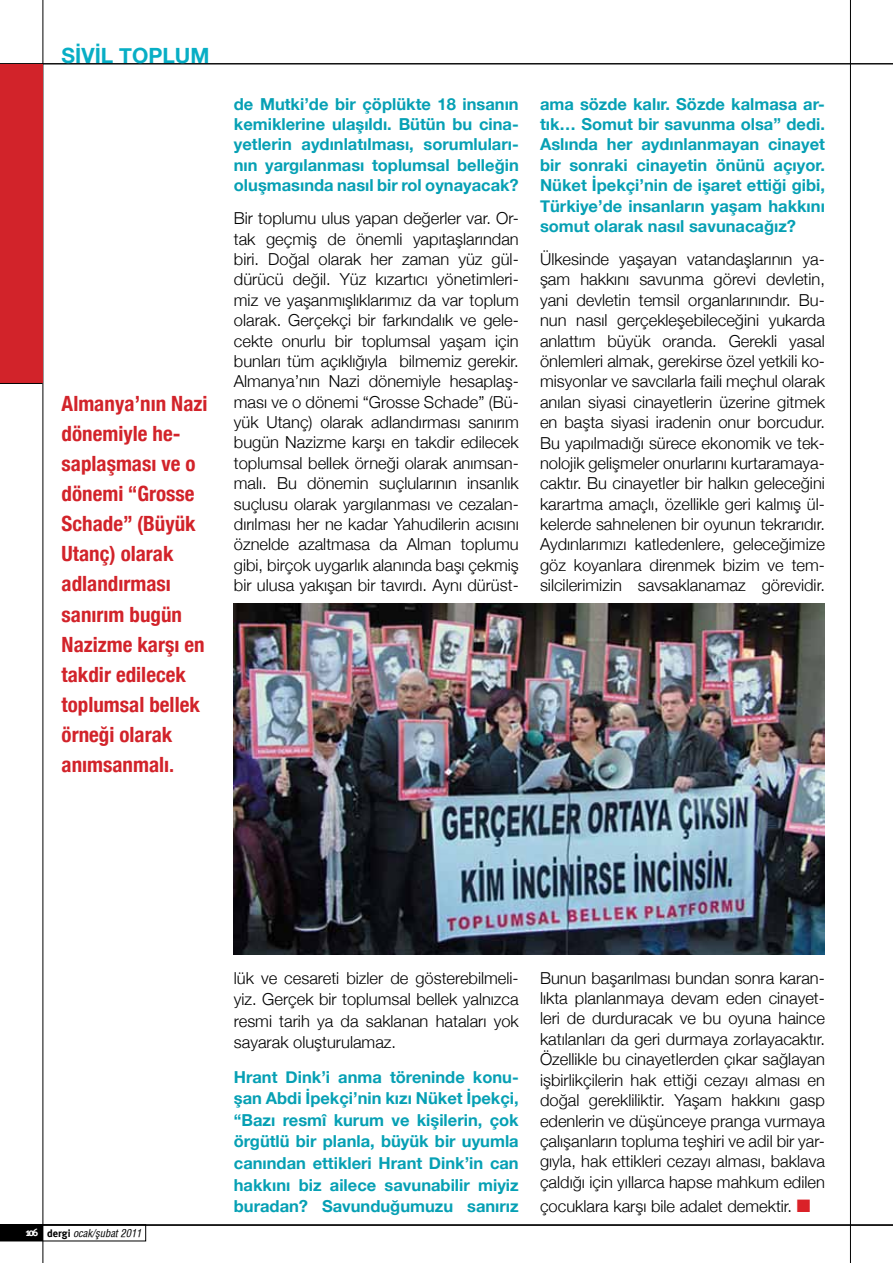
<style>
.page{position:relative;width:893px;height:1263px;background:#fff}
.page>*{position:absolute;margin:0;border:0;box-sizing:border-box;transform-origin:0 0}
.t1{font:700 condensed 21px/30px "Helvetica Neue";color:#d2232a}
.t2{font:700 21px "Helvetica Neue";color:#08aec5}
.t3{font:300 16.5px/20.4px "Helvetica Neue";color:#000;text-align:justify}
.t4{font:700 16.5px/20.4px "Helvetica Neue";color:#06a0b4;text-align:justify}
.t5{font:italic condensed 10.5px "Helvetica Turk";color:#000}
.s1{font-family:"Meta Plus Bold Roman Ti";font-style:normal;font-stretch:normal;color:#fff}
.s2{font-family:"Meta Plus Bold Roman Ti";font-style:normal;font-stretch:normal}
.s3{color:#da2128}
</style>
<div class="page">
<hr style="left:0;top:1225px;width:893px;height:1px;background:#000">
<svg style="left:44px;top:1225px;width:102px;height:16px"></svg>
<div style="left:0;top:1225px;width:43px;height:16px;background:#000"></div>
<hr style="left:850px;top:0;width:1px;height:1263px;background:#000">
<hr style="left:43px;top:0;width:1px;height:1263px;background:#000">
<hr style="left:0;top:63px;width:893px;height:1px;background:#000">
<hr style="left:0;top:1224px;width:893px;height:1px;background:#000">
<div style="left:0;top:64px;width:43px;height:319px;background:#d2232a"></div>
<hr style="left:0;top:383px;width:43px;height:1px;background:#000">
<img style="left:234px;top:604px;width:591px;height:351px">
<p class="t2" style="left:62px;top:43px;width:149px">SİVİL TOPLUM</p>
<p class="t1" style="left:62px;top:389px;width:147px">Almanya’nın Nazi dönemiyle he&shy;saplaşması ve o dönemi “Grosse<br>Schade” (Büyük<br>Utanç) olarak adlandırması sanırım bugün<br>Nazizme karşı en takdir edilecek toplumsal bellek örneği olarak anımsanmalı.</p>
<p class="t4" style="left:234px;top:93px;width:286px">de Mutki’de bir çöplükte 18 insanın kemiklerine ulaşıldı. Bütün bu cina&shy;yetlerin aydınlatılması, sorumluları&shy;nın yargılanması toplumsal belleğin oluşmasında nasıl bir rol oynayacak?</p>
<p class="t3" style="left:234px;top:208px;width:286px">Bir toplumu ulus yapan değerler var. Or&shy;tak geçmiş de önemli yapıtaşlarından biri. Doğal olarak her zaman yüz gül&shy;dürücü değil. Yüz kızartıcı yönetimleri&shy;miz ve yaşanmışlıklarımız da var toplum olarak. Gerçekçi bir farkındalık ve gele&shy;cekte onurlu bir toplumsal yaşam için bunları tüm açıklığıyla bilmemiz gerekir.<br>Almanya’nın Nazi dönemiyle hesaplaş&shy;ması ve o dönemi “Grosse Schade” (Bü&shy;yük Utanç) olarak adlandırması sanırım bugün Nazizme karşı en takdir edilecek toplumsal bellek örneği olarak anımsan&shy;malı. Bu dönemin suçlularının insanlık suçlusu olarak yargılanması ve cezalan&shy;dırılması her ne kadar Yahudilerin acısını öznelde azaltmasa da Alman toplumu gibi, birçok uygarlık alanında başı çekmiş bir ulusa yakışan bir tavırdı. Aynı dürüst-</p>
<p class="t4" style="left:540px;top:93px;width:286px">ama sözde kalır. Sözde kalmasa ar&shy;tık… Somut bir savunma olsa” dedi.<br>Aslında her aydınlanmayan cinayet bir sonraki cinayetin önünü açıyor.<br>Nüket İpekçi’nin de işaret ettiği gibi, Türkiye’de insanların yaşam hakkını somut olarak nasıl savunacağız?</p>
<p class="t3" style="left:540px;top:249px;width:286px">Ülkesinde yaşayan vatandaşlarının ya&shy;şam hakkını savunma görevi devletin, yani devletin temsil organlarınındır. Bu&shy;nun nasıl gerçekleşebileceğini yukarda anlattım büyük oranda. Gerekli yasal önlemleri almak, gerekirse özel yetkili ko&shy;misyonlar ve savcılarla faili meçhul olarak anılan siyasi cinayetlerin üzerine gitmek en başta siyasi iradenin onur borcudur.<br>Bu yapılmadığı sürece ekonomik ve tek&shy;nolojik gelişmeler onurlarını kurtaramaya&shy;caktır. Bu cinayetler bir halkın geleceğini karartma amaçlı, özellikle geri kalmış ül&shy;kelerde sahnelenen bir oyunun tekrarıdır.<br>Aydınlarımızı katledenlere, geleceğimize göz koyanlara direnmek bizim ve tem&shy;silcilerimizin savsaklanamaz görevidir.</p>
<p class="t5" style="left:26px;top:1226px;width:117px"><span class="s1">106</span> <span class="s2">dergi</span> ocak/şubat 2011</p>
<p class="t3" style="left:234px;top:966px;width:286px;line-height:21.6px">lük ve cesareti bizler de gösterebilmeli&shy;yiz. Gerçek bir toplumsal bellek yalnızca resmi tarih ya da saklanan hataları yok sayarak oluşturulamaz.</p>
<p class="t4" style="left:234px;top:1065px;width:286px;line-height:21.6px">Hrant Dink’i anma töreninde konu&shy;şan Abdi İpekçi’nin kızı Nüket İpekçi, “Bazı resmî kurum ve kişilerin, çok örgütlü bir planla, büyük bir uyumla canından ettikleri Hrant Dink’in can hakkını biz ailece savunabilir miyiz buradan? Savunduğumuzu sanırız</p>
<p class="t3" style="left:540px;top:967px;width:286px">Bunun başarılması bundan sonra karan&shy;lıkta planlanmaya devam eden cinayet&shy;leri de durduracak ve bu oyuna haince katılanları da geri durmaya zorlayacaktır.<br>Özellikle bu cinayetlerden çıkar sağlayan işbirlikçilerin hak ettiği cezayı alması en doğal gerekliliktir. Yaşam hakkını gasp edenlerin ve düşünceye pranga vurmaya çalışanların topluma teşhiri ve adil bir yar&shy;gıyla, hak ettikleri cezayı alması, baklava çaldığı için yıllarca hapse mahkum edilen</p>
<p class="t3" style="left:540px;top:1195px;width:272px">çocuklara karşı bile adalet demektir. <span class="s3">■</span></p>
</div>
